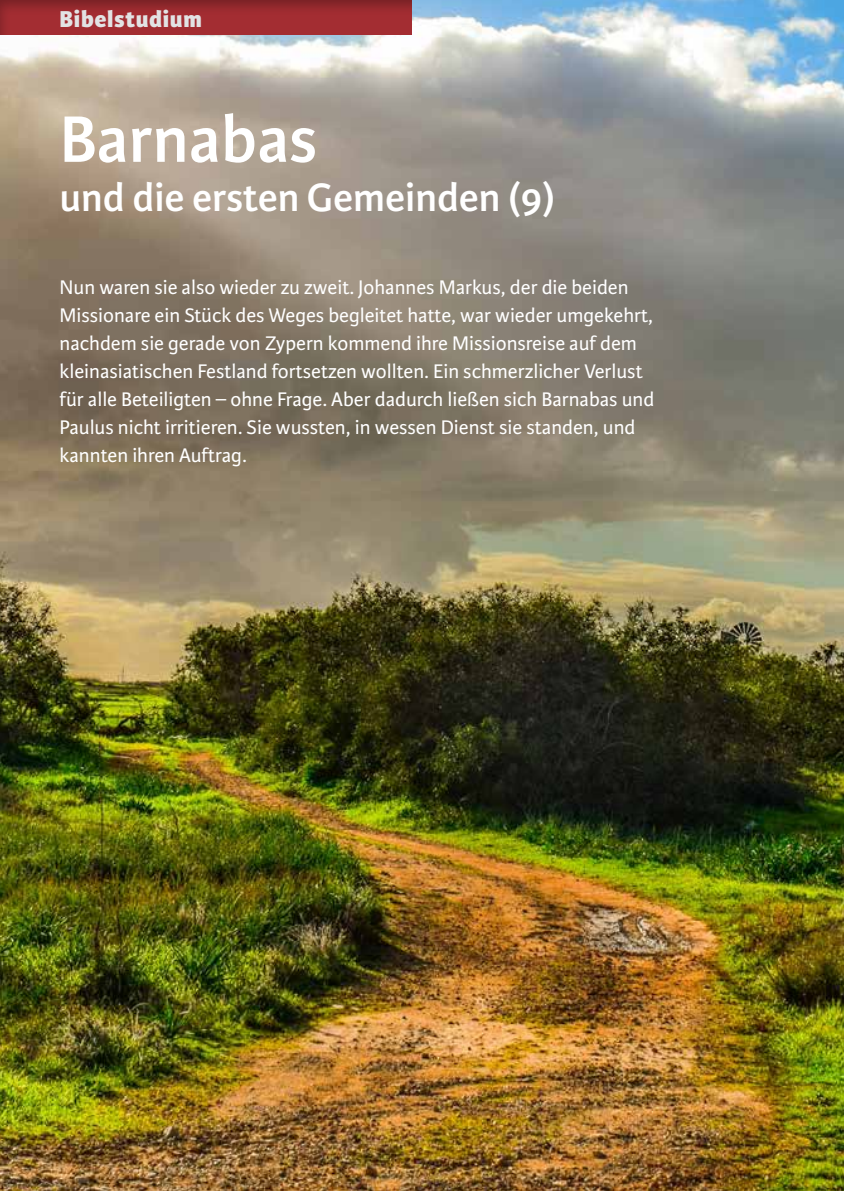
<style>
.page{position:relative;width:844px;height:1191px;background:#fff}
.page>*{position:absolute;margin:0;border:0;box-sizing:border-box;transform-origin:0 0}
.t1{font:600 70px "Karmina Sans Basic";color:#fff}
.t2{font:600 42px "Karmina Sans Basic";color:#fff}
.t3{font:800 24.5px "Karmina Sans Basic";letter-spacing:.025em;color:#e2e3e4}
.t4{font:21px/28px "Karmina Sans Basic";color:#fff}
</style>
<div class="page">
<img style="left:0;top:0;width:843px;height:1191px">
<div style="left:0;top:0;width:413px;height:35px;background:#000;opacity:.3"></div>
<p class="t3" style="left:60px;top:4px;width:144px">Bibelstudium</p>
<h1 class="t1" style="left:60px;top:99px;width:259px">Barnabas</h1>
<h2 class="t2" style="left:60px;top:173px;width:497px">und die ersten Gemeinden (9)</h2>
<p class="t4" style="left:60px;top:273px;width:596px">Nun waren sie also wieder zu zweit. Johannes Markus, der die beiden Missionare ein Stück des Weges begleitet hatte, war wieder umgekehrt, nachdem sie gerade von Zypern kommend ihre Missionsreise auf dem kleinasiatischen Festland fortsetzen wollten. Ein schmerzlicher Verlust für alle Beteiligten – ohne Frage. Aber dadurch ließen sich Barnabas und Paulus nicht irritieren. Sie wussten, in wessen Dienst sie standen, und kannten ihren Auftrag.</p>
</div>
